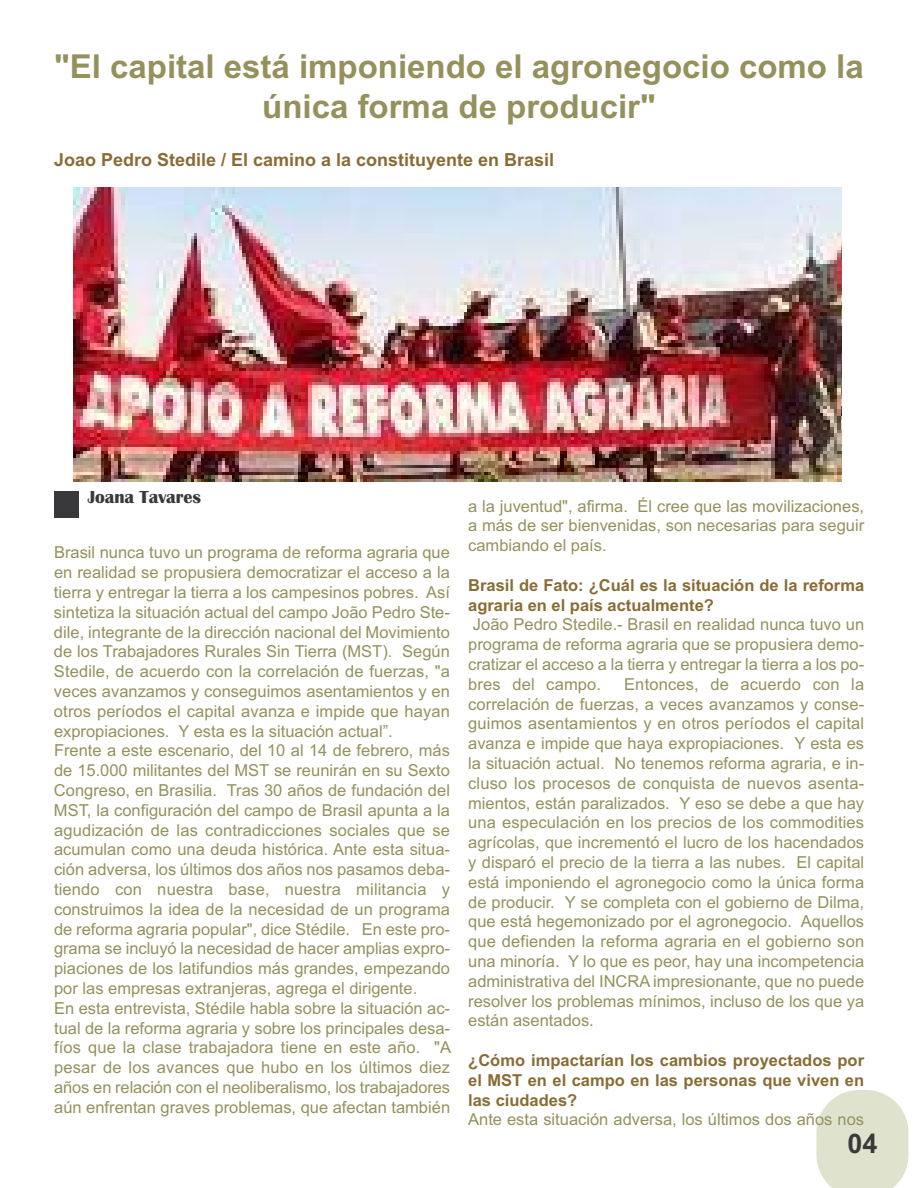
<style>
.page{position:relative;width:918px;height:1188px;background:#fff}
.page>*{position:absolute;margin:0;border:0;box-sizing:border-box;transform-origin:0 0}
.t1{font:700 33px/39.6px "Arial";color:#94915d;text-align:center}
.t2{font:700 27px "Arial";color:#39383a}
.t3{font:700 18px "Arial";color:#896c35}
.t4{font:700 18px "Britannic";color:#39383a}
.t5{font:16.5px/19.8px "Arial";color:#94915d;text-align:justify}
.t6{font:700 16.5px/19.8px "Arial";color:#896c35}
</style>
<div class="page">
<svg style="left:816px;top:1090px;width:92px;height:98px;background:#e2e6d4"></svg>
<div style="left:54px;top:492px;width:25px;height:26px;background:#39383a"></div>
<img style="left:73px;top:187px;width:769px;height:294px">
<h1 class="t1" style="left:54px;top:47px;width:811px">"El capital está imponiendo el agronegocio como la única forma de producir"</h1>
<p class="t3" style="left:54px;top:149px;width:502px">Joao Pedro Stedile / El camino a la constituyente en Brasil</p>
<p class="t4" style="left:88px;top:486px;width:115px">Joana Tavares</p>
<p class="t5" style="left:54px;top:543px;width:399px;text-align:left">Brasil nunca tuvo un programa de reforma agraria que en realidad se propusiera democratizar el acceso a la tierra y entregar la tierra a los campesinos pobres. Así sintetiza la situación actual del campo João Pedro Ste&shy;dile, integrante de la dirección nacional del Movimiento de los Trabajadores Rurales Sin Tierra (MST). Según Stedile, de acuerdo con la correlación de fuerzas, "a veces avanzamos y conseguimos asentamientos y en otros períodos el capital avanza e impide que hayan expropiaciones. Y esta es la situación actual”.<br>Frente a este escenario, del 10 al 14 de febrero, más de 15.000 militantes del MST se reunirán en su Sexto Congreso, en Brasilia. Tras 30 años de fundación del MST, la configuración del campo de Brasil apunta a la agudización de las contradicciones sociales que se acumulan como una deuda histórica. Ante esta situa&shy;ción adversa, los últimos dos años nos pasamos deba&shy;tiendo con nuestra base, nuestra militancia y construimos la idea de la necesidad de un programa de reforma agraria popular", dice Stédile. En este pro&shy;grama se incluyó la necesidad de hacer amplias expro&shy;piaciones de los latifundios más grandes, empezando por las empresas extranjeras, agrega el dirigente.<br>En esta entrevista, Stédile habla sobre la situación ac&shy;tual de la reforma agraria y sobre los principales desa&shy;fíos que la clase trabajadora tiene en este año. "A pesar de los avances que hubo en los últimos diez años en relación con el neoliberalismo, los trabajadores aún enfrentan graves problemas, que afectan también</p>
<p class="t5" style="left:468px;top:496px;width:398px">a la juventud", afirma. Él cree que las movilizaciones, a más de ser bienvenidas, son necesarias para seguir cambiando el país.</p>
<p class="t6" style="left:468px;top:575px;width:397px">Brasil de Fato: ¿Cuál es la situación de la reforma agraria en el país actualmente?</p>
<p class="t5" style="left:468px;top:615px;width:398px">João Pedro Stedile.- Brasil en realidad nunca tuvo un programa de reforma agraria que se propusiera demo&shy;cratizar el acceso a la tierra y entregar la tierra a los po&shy;bres del campo.</p>
<p class="t5" style="left:468px;top:674px;width:398px;text-indent:156px">Entonces, de acuerdo con la correlación de fuerzas, a veces avanzamos y conse&shy;guimos asentamientos y en otros períodos el capital avanza e impide que haya expropiaciones. Y esta es la situación actual. No tenemos reforma agraria, e in&shy;cluso los procesos de conquista de nuevos asenta&shy;mientos, están paralizados. Y eso se debe a que hay una especulación en los precios de los commodities agrícolas, que incrementó el lucro de los hacendados y disparó el precio de la tierra a las nubes. El capital está imponiendo el agronegocio como la única forma de producir. Y se completa con el gobierno de Dilma, que está hegemonizado por el agronegocio. Aquellos que defienden la reforma agraria en el gobierno son una minoría. Y lo que es peor, hay una incompetencia administrativa del INCRA impresionante, que no puede resolver los problemas mínimos, incluso de los que ya están asentados.</p>
<p class="t6" style="left:468px;top:1050px;width:398px;text-align:justify">¿Cómo impactarían los cambios proyectados por el MST en el campo en las personas que viven en las ciudades?</p>
<p class="t5" style="left:468px;top:1110px;width:398px">Ante esta situación adversa, los últimos dos años nos</p>
<h2 class="t2" style="left:847px;top:1128px;width:32px">04</h2>
</div>
